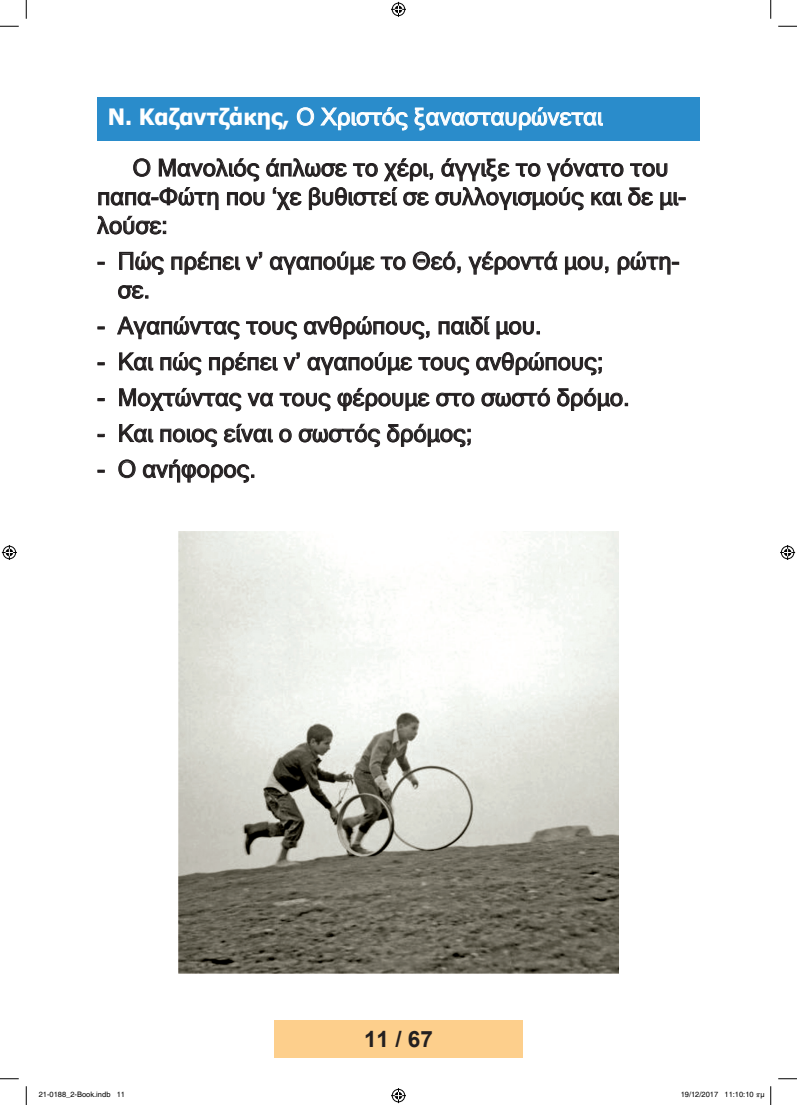
<style>
.page{position:relative;width:797px;height:1105px;background:#fff}
.page>*{position:absolute;margin:0;border:0;box-sizing:border-box;transform-origin:0 0}
.t1{font:23.75px/28.8px "Microsoft Sans Serif";color:#231f20}
.t2{font:23.75px "Microsoft Sans Serif";color:#fff}
.t3{font:700 22.5px "Arial";color:#231f20}
.t4{font:7.5px "Helvetica";color:#000}
.s1{font-family:"Tahoma";font-weight:700;font-size:22.5px}
</style>
<div class="page">
<div style="left:274px;top:1020px;width:248px;height:37px;background:#fdcf8c"></div>
<svg style="left:98px;top:158px;width:587px;height:52px"></svg>
<svg style="left:97px;top:216px;width:69px;height:18px"></svg>
<svg style="left:98px;top:262px;width:7px;height:3px"></svg>
<svg style="left:119px;top:251px;width:45px;height:24px"></svg>
<svg style="left:171px;top:251px;width:69px;height:24px"></svg>
<svg style="left:246px;top:252px;width:16px;height:18px"></svg>
<svg style="left:270px;top:251px;width:104px;height:24px"></svg>
<svg style="left:380px;top:256px;width:25px;height:14px"></svg>
<svg style="left:413px;top:251px;width:48px;height:22px"></svg>
<svg style="left:468px;top:251px;width:89px;height:24px"></svg>
<svg style="left:565px;top:256px;width:43px;height:19px"></svg>
<svg style="left:617px;top:251px;width:62px;height:24px"></svg>
<svg style="left:118px;top:285px;width:30px;height:14px"></svg>
<svg style="left:98px;top:327px;width:7px;height:2px"></svg>
<svg style="left:117px;top:316px;width:123px;height:23px"></svg>
<svg style="left:246px;top:321px;width:51px;height:18px"></svg>
<svg style="left:304px;top:316px;width:125px;height:23px"></svg>
<svg style="left:438px;top:316px;width:52px;height:19px"></svg>
<svg style="left:496px;top:321px;width:43px;height:18px"></svg>
<svg style="left:98px;top:362px;width:7px;height:3px"></svg>
<svg style="left:119px;top:352px;width:34px;height:19px"></svg>
<svg style="left:160px;top:352px;width:41px;height:23px"></svg>
<svg style="left:209px;top:352px;width:91px;height:23px"></svg>
<svg style="left:307px;top:352px;width:105px;height:23px"></svg>
<svg style="left:418px;top:357px;width:51px;height:18px"></svg>
<svg style="left:476px;top:352px;width:126px;height:23px"></svg>
<svg style="left:98px;top:398px;width:7px;height:3px"></svg>
<svg style="left:119px;top:388px;width:122px;height:23px"></svg>
<svg style="left:247px;top:393px;width:26px;height:13px"></svg>
<svg style="left:279px;top:393px;width:51px;height:18px"></svg>
<svg style="left:337px;top:388px;width:92px;height:23px"></svg>
<svg style="left:436px;top:393px;width:38px;height:13px"></svg>
<svg style="left:481px;top:388px;width:69px;height:18px"></svg>
<svg style="left:557px;top:388px;width:71px;height:23px"></svg>
<svg style="left:98px;top:434px;width:7px;height:3px"></svg>
<svg style="left:119px;top:424px;width:34px;height:18px"></svg>
<svg style="left:160px;top:428px;width:57px;height:19px"></svg>
<svg style="left:224px;top:424px;width:49px;height:18px"></svg>
<svg style="left:279px;top:428px;width:13px;height:14px"></svg>
<svg style="left:299px;top:424px;width:81px;height:23px"></svg>
<svg style="left:387px;top:424px;width:84px;height:23px"></svg>
<svg style="left:98px;top:470px;width:7px;height:2px"></svg>
<svg style="left:118px;top:460px;width:18px;height:18px"></svg>
<svg style="left:143px;top:459px;width:111px;height:24px"></svg>
<div style="left:97px;top:97px;width:602px;height:43px;background:#2a8ccb"></div>
<svg style="left:297px;top:107px;width:17px;height:19px"></svg>
<svg style="left:320px;top:107px;width:88px;height:24px"></svg>
<svg style="left:414px;top:107px;width:189px;height:24px"></svg>
<img style="left:179px;top:532px;width:439px;height:441px">
<svg style="left:0;top:25px;width:19px;height:2px"></svg>
<svg style="left:778px;top:25px;width:19px;height:2px"></svg>
<svg style="left:0;top:1078px;width:19px;height:1px"></svg>
<svg style="left:778px;top:1078px;width:19px;height:1px"></svg>
<svg style="left:25px;top:0;width:2px;height:19px"></svg>
<svg style="left:25px;top:1086px;width:2px;height:19px"></svg>
<svg style="left:770px;top:0;width:1px;height:19px"></svg>
<svg style="left:770px;top:1086px;width:1px;height:19px"></svg>
<svg style="left:391px;top:2px;width:15px;height:15px"></svg>
<svg style="left:391px;top:1088px;width:15px;height:15px"></svg>
<svg style="left:2px;top:545px;width:15px;height:15px"></svg>
<svg style="left:780px;top:545px;width:15px;height:15px"></svg>
<p class="t2" style="left:108px;top:101px;width:496px"><span class="s1">Ν. Καζαντζάκης,</span> Ο Χριστός ξανασταυρώνεται</p>
<p class="t1" style="left:97px;top:152px;width:590px;text-indent:35px">Ο Μανολιός άπλωσε το χέρι, άγγιξε το γόνατο του παπα-Φώτη που ‘χε βυθιστεί σε συλλογισμούς και δε μι&shy;λούσε:</p>
<p class="t1" style="left:118px;top:246px;width:563px;text-indent:-21px">- Πώς πρέπει ν’ αγαπούμε το Θεό, γέροντά μου, ρώτη&shy;σε.</p>
<p class="t1" style="left:97px;top:310px;width:446px">- Αγαπώντας τους ανθρώπους, παιδί μου.</p>
<p class="t1" style="left:97px;top:346px;width:508px">- Και πώς πρέπει ν’ αγαπούμε τους ανθρώπους;</p>
<p class="t1" style="left:97px;top:382px;width:534px">- Μοχτώντας να τους φέρουμε στο σωστό δρόμο.</p>
<p class="t1" style="left:97px;top:418px;width:377px">- Και ποιος είναι ο σωστός δρόμος;</p>
<p class="t1" style="left:97px;top:454px;width:160px">- Ο ανήφορος.</p>
<p class="t3" style="left:364px;top:1023px;width:70px">11 / 67</p>
<p class="t3" style="left:408px;top:1023px;width:27px">80</p>
<p class="t4" style="left:39px;top:1090px;width:88px">21-0188_2-Book.indb 11</p>
<p class="t4" style="left:680px;top:1090px;width:85px">19/12/2017 11:10:10 πµ</p>
</div>
